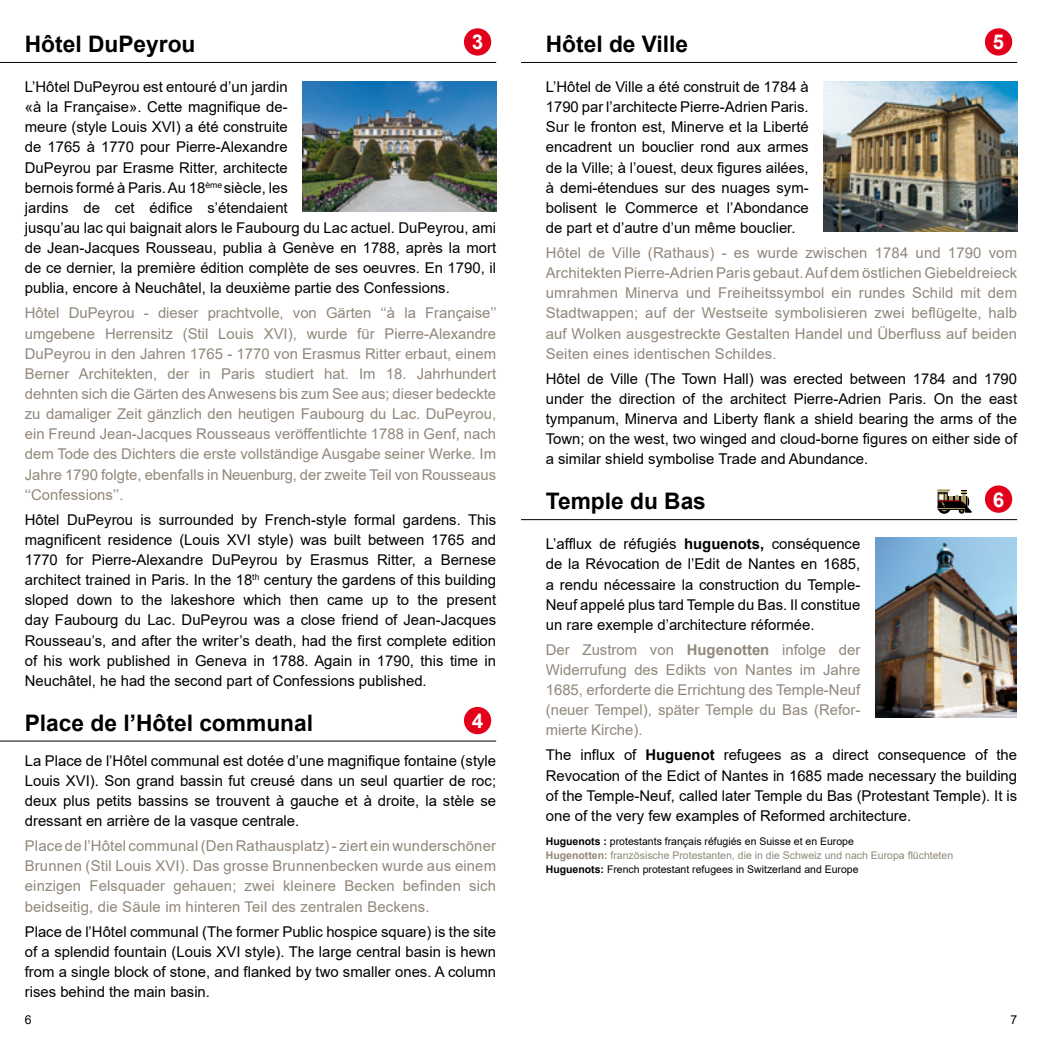
<style>
.page{position:relative;width:1042px;height:1042px;background:#fff}
.page>*{position:absolute;margin:0;border:0;box-sizing:border-box;transform-origin:0 0}
.t1{font:700 22.75px "Arial";color:#000}
.t2{font:700 20.47px "Arial";color:#fff}
.t3{font:14.88px/20.1px "Arial";color:#000;text-align:justify}
.t4{font:14.88px/20.1px "Arial";color:#91877b;text-align:justify}
.t5{font:12.25px "Arial";color:#000}
.t6{font:10.5px/14px "Arial";color:#000}
.s1{font-weight:700}
.s2{font-weight:700;color:#91877b}
.s3{color:#91877b}
</style>
<div class="page">
<hr style="left:0;top:62px;width:496px;height:1px;background:#000">
<hr style="left:0;top:740px;width:496px;height:1px;background:#000">
<div style="left:464px;top:28px;width:27px;height:28px;background:#e2001a;border-radius:50%"></div>
<div style="left:464px;top:707px;width:27px;height:27px;background:#e2001a;border-radius:50%"></div>
<img style="left:303px;top:82px;width:193px;height:129px">
<hr style="left:521px;top:62px;width:496px;height:1px;background:#000">
<hr style="left:521px;top:519px;width:496px;height:1px;background:#000">
<div style="left:985px;top:28px;width:27px;height:28px;background:#e2001a;border-radius:50%"></div>
<svg style="left:937px;top:489px;width:34px;height:25px"></svg>
<div style="left:985px;top:485px;width:27px;height:28px;background:#e2001a;border-radius:50%"></div>
<img style="left:823px;top:82px;width:194px;height:149px">
<img style="left:875px;top:537px;width:142px;height:181px">
<h1 class="t1" style="left:25px;top:28px;width:172px">Hôtel DuPeyrou</h1>
<h2 class="t2" style="left:472px;top:28px;width:13px">3</h2>
<p class="t3" style="left:25px;top:77px;width:473px;text-align:left">L’Hôtel DuPeyrou est entouré d’un jardin<br>«à la Française». Cette magnifique de-<br>meure (style Louis XVI) a été construite<br>de 1765 à 1770 pour Pierre-Alexandre<br>DuPeyrou par Erasme Ritter, architecte<br>bernois formé à Paris. Au 18<sup>ème</sup> siècle, les<br>jardins de cet édifice s’étendaient<br>jusqu’au lac qui baignait alors le Faubourg du Lac actuel. DuPeyrou, ami de Jean-Jacques Rousseau, publia à Genève en 1788, après la mort de ce dernier, la première édition complète de ses oeuvres. En 1790, il publia, encore à Neuchâtel, la deuxième partie des Confessions.</p>
<p class="t4" style="left:25px;top:303px;width:473px">Hôtel DuPeyrou - dieser prachtvolle, von Gärten ‘‘à la Française’’ umgebene Herrensitz (Stil Louis XVI), wurde für Pierre-Alexandre DuPeyrou in den Jahren 1765 - 1770 von Erasmus Ritter erbaut, einem Berner Architekten, der in Paris studiert hat. Im 18. Jahrhundert dehnten sich die Gärten des Anwesens bis zum See aus; dieser bedeckte zu damaliger Zeit gänzlich den heutigen Faubourg du Lac. DuPeyrou, ein Freund Jean-Jacques Rousseaus veröffentlichte 1788 in Genf, nach dem Tode des Dichters die erste vollständige Ausgabe seiner Werke. Im Jahre 1790 folgte, ebenfalls in Neuenburg, der zweite Teil von Rousseaus ‘‘Confessions’’.</p>
<p class="t3" style="left:25px;top:509px;width:473px">Hôtel DuPeyrou is surrounded by French-style formal gardens. This magnificent residence (Louis XVI style) was built between 1765 and 1770 for Pierre-Alexandre DuPeyrou by Erasmus Ritter, a Bernese architect trained in Paris. In the 18<sup>th</sup> century the gardens of this building sloped down to the lakeshore which then came up to the present day Faubourg du Lac. DuPeyrou was a close friend of Jean-Jacques Rousseau’s, and after the writer’s death, had the first complete edition of his work published in Geneva in 1788. Again in 1790, this time in Neuchâtel, he had the second part of Confessions published.</p>
<h1 class="t1" style="left:25px;top:706px;width:290px">Place de l’Hôtel communal</h1>
<h2 class="t2" style="left:472px;top:706px;width:13px">4</h2>
<p class="t3" style="left:25px;top:750px;width:473px">La Place de l’Hôtel communal est dotée d’une magnifique fontaine (style Louis XVI). Son grand bassin fut creusé dans un seul quartier de roc; deux plus petits bassins se trouvent à gauche et à droite, la stèle se dressant en arrière de la vasque centrale.</p>
<p class="t4" style="left:25px;top:836px;width:473px">Place de l’Hôtel communal (Den Rathausplatz) - ziert ein wunderschöner Brunnen (Stil Louis XVI). Das grosse Brunnenbecken wurde aus einem einzigen Felsquader gehauen; zwei kleinere Becken befinden sich beidseitig, die Säule im hinteren Teil des zentralen Beckens.</p>
<p class="t3" style="left:25px;top:921px;width:473px">Place de l’Hôtel communal (The former Public hospice square) is the site of a splendid fountain (Louis XVI style). The large central basin is hewn from a single block of stone, and flanked by two smaller ones. A column rises behind the main basin.</p>
<h1 class="t1" style="left:546px;top:28px;width:144px">Hôtel de Ville</h1>
<h2 class="t2" style="left:993px;top:28px;width:13px">5</h2>
<p class="t3" style="left:546px;top:77px;width:264px">L’Hôtel de Ville a été construit de 1784 à 1790 par l’architecte Pierre-Adrien Paris.<br>Sur le fronton est, Minerve et la Liberté encadrent un bouclier rond aux armes de la Ville; à l’ouest, deux figures ailées, à demi-étendues sur des nuages sym&shy;bolisent le Commerce et l’Abondance de part et d’autre d’un même bouclier.</p>
<p class="t4" style="left:546px;top:243px;width:473px">Hôtel de Ville (Rathaus) - es wurde zwischen 1784 und 1790 vom Architekten Pierre-Adrien Paris gebaut. Auf dem östlichen Giebeldreieck umrahmen Minerva und Freiheitssymbol ein rundes Schild mit dem Stadtwappen; auf der Westseite symbolisieren zwei beflügelte, halb auf Wolken ausgestreckte Gestalten Handel und Überfluss auf beiden Seiten eines identischen Schildes.</p>
<p class="t3" style="left:546px;top:368px;width:473px">Hôtel de Ville (The Town Hall) was erected between 1784 and 1790 under the direction of the architect Pierre-Adrien Paris. On the east tympanum, Minerva and Liberty flank a shield bearing the arms of the Town; on the west, two winged and cloud-borne figures on either side of a similar shield symbolise Trade and Abundance.</p>
<h1 class="t1" style="left:546px;top:485px;width:162px">Temple du Bas</h1>
<h2 class="t2" style="left:993px;top:485px;width:13px">6</h2>
<p class="t3" style="left:546px;top:534px;width:316px">L’afflux de réfugiés <span class="s1">huguenots,</span> conséquence de la Révocation de l’Edit de Nantes en 1685, a rendu nécessaire la construction du Temple-Neuf appelé plus tard Temple du Bas. Il constitue un rare exemple d’architecture réformée.</p>
<p class="t4" style="left:546px;top:639px;width:316px">Der Zustrom von <span class="s1">Hugenotten</span> infolge der Widerrufung des Edikts von Nantes im Jahre 1685, erforderte die Errichtung des Temple-Neuf (neuer Tempel), später Temple du Bas (Refor&shy;mierte Kirche).</p>
<p class="t3" style="left:546px;top:745px;width:473px">The influx of <span class="s1">Huguenot</span> refugees as a direct consequence of the Revocation of the Edict of Nantes in 1685 made necessary the building of the Temple-Neuf, called later Temple du Bas (Protestant Temple). It is one of the very few examples of Reformed architecture.</p>
<p class="t6" style="left:546px;top:834px;width:409px"><span class="s1">Huguenots :</span> protestants français réfugiés en Suisse et en Europe<br><span class="s2">Hugenotten:</span> <span class="s3">französische Protestanten, die in die Schweiz und nach Europa flüchteten<br></span><span class="s1">Huguenots:</span> French protestant refugees in Switzerland and Europe</p>
<p class="t5" style="left:25px;top:1011px;width:8px">6</p>
<p class="t5" style="left:1010px;top:1011px;width:8px">7</p>
</div>
